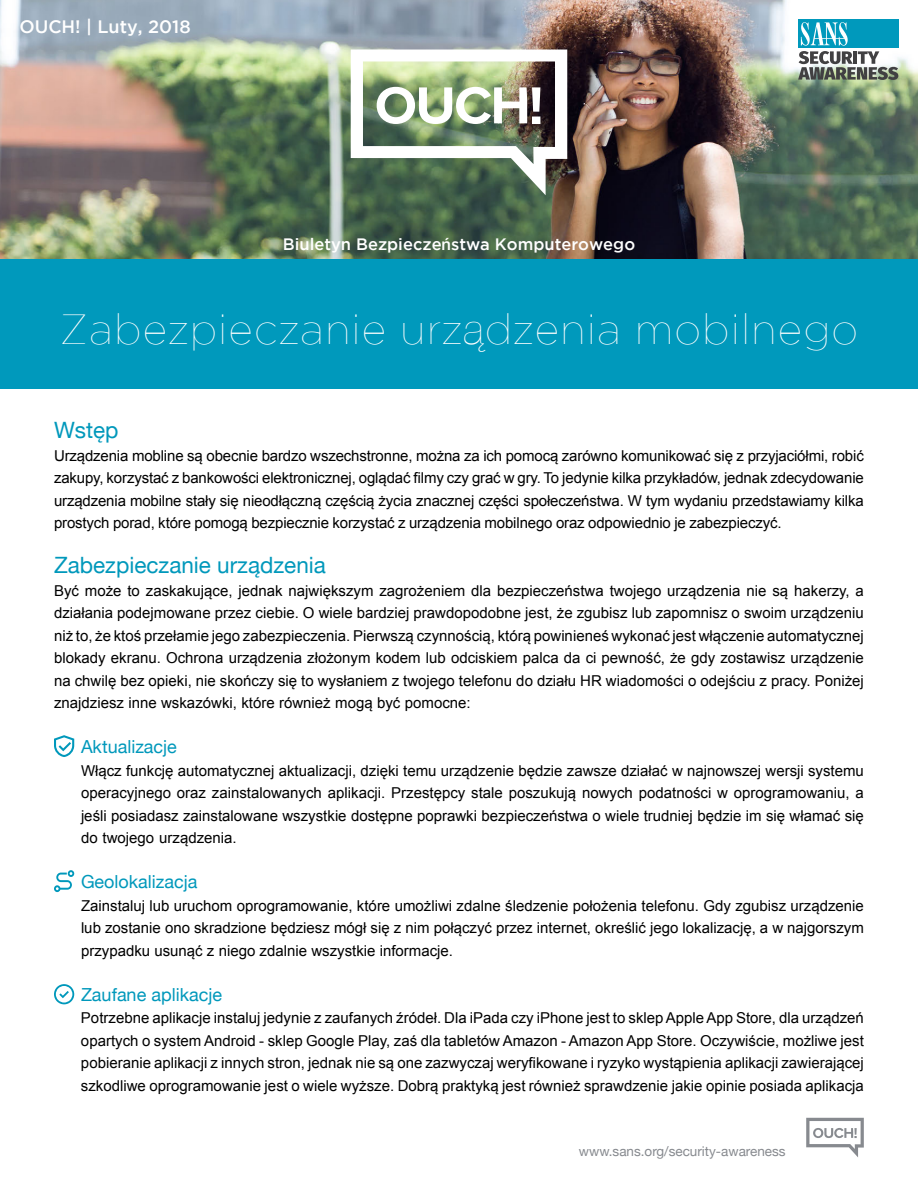
<style>
.page{position:relative;width:918px;height:1188px;background:#fff}
.page>*{position:absolute;margin:0;border:0;box-sizing:border-box;transform-origin:0 0}
.t1{font:100 42px "Gotham";letter-spacing:.025em;color:#fff}
.t2{font:22.5px "Helvetica Neue";color:#0098bb}
.t3{font:18px "Helvetica Neue";color:#0098bb}
.t4{font:500 18px "Gotham";color:#fff}
.t5{font:500 16.5px "Gotham";color:#fff}
.t6{font:15px/22.5px "Arial";color:#000;text-align:justify}
.t7{font:13.5px "Helvetica Neue";color:#878a8f}
.s1{font-family:"Helvetica Neue"}
.s2{font-family:"Helvetica Neue";font-weight:200}
</style>
<div class="page">
<img style="left:0;top:0;width:918px;height:259px">
<div style="left:0;top:259px;width:918px;height:130px;background:#0099bc"></div>
<img style="left:351px;top:50px;width:216px;height:145px">
<div style="left:798px;top:19px;width:100px;height:29px;background:#0099bc"></div>
<svg style="left:798px;top:22px;width:100px;height:58px"></svg>
<svg style="left:806px;top:1118px;width:58px;height:39px"></svg>
<svg style="left:54px;top:870px;width:20px;height:22px"></svg>
<svg style="left:54px;top:735px;width:20px;height:22px"></svg>
<svg style="left:54px;top:984px;width:20px;height:20px"></svg>
<p class="t4" style="left:19px;top:16px;width:173px">OUCH! | Luty, 2018</p>
<p class="t5" style="left:283px;top:235px;width:354px">Biuletyn Bezpiecze<span class="s1">ń</span>stwa Komputerowego</p>
<h1 class="t1" style="left:60px;top:306px;width:800px">Zabezpieczanie urz<span class="s2">ą</span>dzenia mobilnego</h1>
<h2 class="t2" style="left:54px;top:414px;width:66px">Wstęp</h2>
<p class="t6" style="left:54px;top:444px;width:811px">Urządzenia mobline są obecnie bardzo wszechstronne, można za ich pomocą zarówno komunikować się z przyjaciółmi, robić zakupy, korzystać z bankowości elektronicznej, oglądać filmy czy grać w gry. To jedynie kilka przykładów, jednak zdecydowanie urządzenia mobilne stały się nieodłączną częścią życia znacznej części społeczeństwa W. tym wydaniu przedstawiamy kilka prostych porad, które pomogą bezpiecznie korzystać z urządzenia mobilnego oraz odpowiednio je zabezpieczyć.</p>
<h2 class="t2" style="left:54px;top:549px;width:273px">Zabezpieczanie urządzenia</h2>
<p class="t6" style="left:54px;top:579px;width:811px">Być może to zaskakujące, jednak największym zagrożeniem dla bezpieczeństwa twojego urządzenia nie są hakerzy a, działania podejmowane przez ciebie O. wiele bardziej prawdopodobne jest, że zgubisz lub zapomnisz o swoim urządzeniu niż to, że ktoś przełamie jego zabezpieczenia. Pierwszą czynnością, którą powinieneś wykonać jest włączenie automatycznej blokady ekranu. Ochrona urządzenia złożonym kodem lub odciskiem palca da ci pewność, że gdy zostawisz urządzenie na chwilę bez opieki, nie skończy się to wysłaniem z twojego telefonu do działu HR wiadomości o odejściu z pracy. Poniżej znajdziesz inne wskazówki, które również mogą być pomocne:</p>
<p class="t3" style="left:81px;top:734px;width:97px">Aktualizacje</p>
<p class="t6" style="left:81px;top:759px;width:784px">Włącz funkcję automatycznej aktualizacji, dzięki temu urządzenie będzie zawsze działać w najnowszej wersji systemu operacyjnego oraz zainstalowanych aplikacji. Przestępcy stale poszukują nowych podatności w oprogramowaniu a, jeśli posiadasz zainstalowane wszystkie dostępne poprawki bezpieczeństwa o wiele trudniej będzie im się włamać się do twojego urządzenia.</p>
<p class="t3" style="left:81px;top:869px;width:118px">Geolokalizacja</p>
<p class="t6" style="left:81px;top:894px;width:784px">Zainstaluj lub uruchom oprogramowanie, które umożliwi zdalne śledzenie położenia telefonu. Gdy zgubisz urządzenie lub zostanie ono skradzione będziesz mógł się z nim połączyć przez internet, określić jego lokalizację wa, najgorszym przypadku usunąć z niego zdalnie wszystkie informacje.</p>
<p class="t3" style="left:81px;top:981px;width:143px">Zaufane aplikacje</p>
<p class="t6" style="left:81px;top:1007px;width:784px">Potrzebne aplikacje instaluj jedynie z zaufanych źródeł. Dla iPada czy iPhone jest to sklepAppleApp Store, dla urządzeń opartych o system Android - sklep Google Play, zaś dla tabletów Amazon - Amazon App Store. Oczywiście, możliwe jest pobieranie aplikacji z innych stron, jednak nie są one zazwyczaj weryfikowane i ryzyko wystąpienia aplikacji zawierającej szkodliwe oprogramowanie jest o wiele wyższe. Dobrą praktyką jest również sprawdzenie jakie opinie posiada aplikacja</p>
<p class="t7" style="left:579px;top:1142px;width:208px">www.sans.org/security-awareness</p>
</div>
